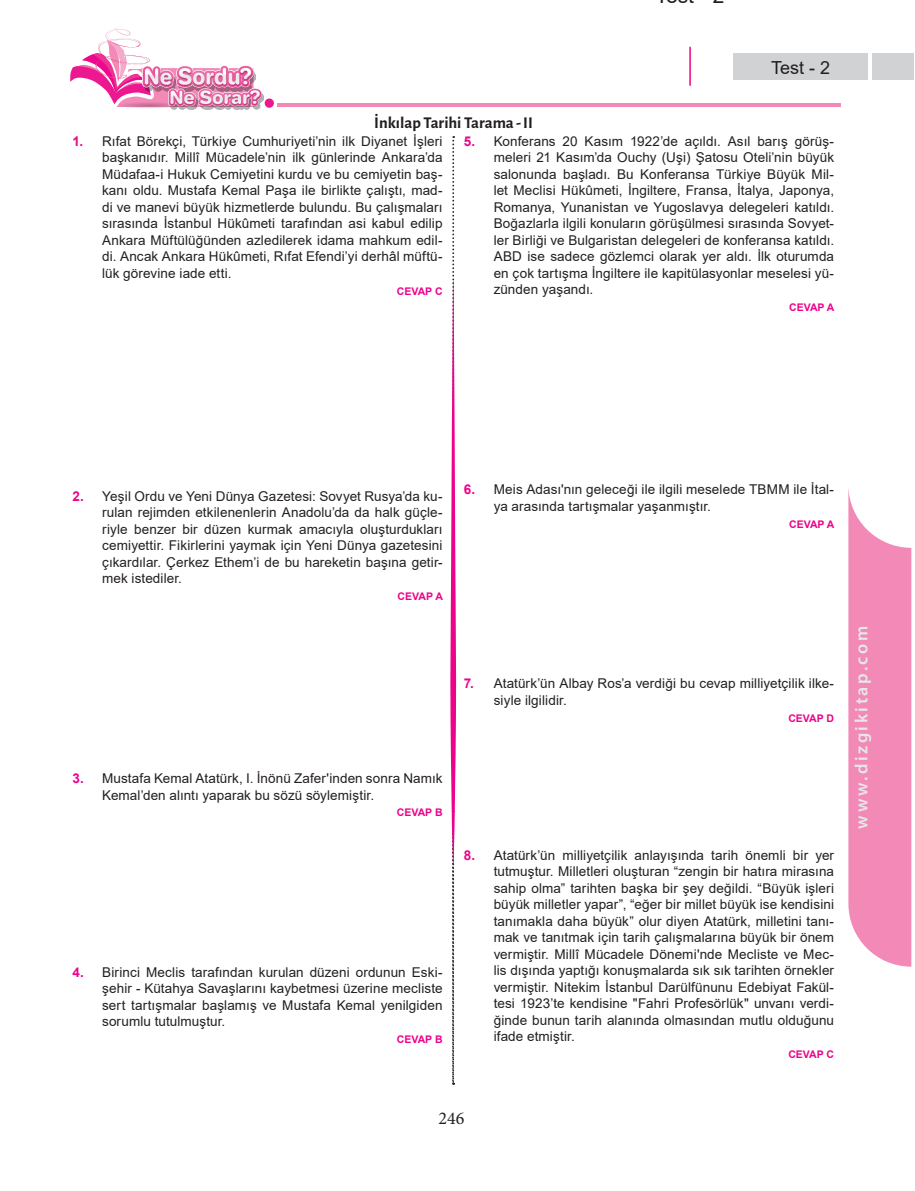
<style>
.page{position:relative;width:915px;height:1191px;background:#fff}
.page>*{position:absolute;margin:0;border:0;box-sizing:border-box;transform-origin:0 0}
.t1{font:600 18px "Myriad Pro";letter-spacing:.14em;color:#e6e7e9}
.t2{font:18px "Arial";color:#231f20}
.t3{font:18px "Minion Pro";color:#231f20}
.t4{font:700 16.5px "Alegreya Sans";color:#231f20}
.t5{font:13.5px/16.5px "Arial";letter-spacing:.005em;color:#231f20;text-align:justify}
.t6{font:700 10.5px "Arial";color:#ed028c}
.s1{font-weight:700;color:#ed028c}
</style>
<div class="page">
<hr style="left:277px;top:103px;width:562px;height:4px;background:#f289b7">
<svg style="left:70px;top:28px;width:204px;height:80px"></svg>
<img style="left:143px;top:65px;width:112px;height:26px">
<img style="left:168px;top:88px;width:95px;height:22px">
<svg style="left:848px;top:488px;width:63px;height:478px"></svg>
<svg style="left:450px;top:136px;width:6px;height:948px"></svg>
<div style="left:733px;top:54px;width:180px;height:26px;background:#d1d2d4"></div>
<svg style="left:867px;top:53px;width:4px;height:27px"></svg>
<hr style="left:689px;top:47px;width:1px;height:39px;background:#ed028c">
<h1 class="t2" style="left:771px;top:55px;width:61px">Test - 2</h1>
<p class="t4" style="left:374px;top:110px;width:160px">İnkılap Tarihi Tarama - II</p>
<p class="t5" style="left:102px;top:133px;width:342px;text-indent:-30px"><span class="s1">1.</span> Rıfat Börekçi, Türkiye Cumhuriyeti’nin ilk Diyanet İşleri başkanıdır. Millî Mücadele’nin ilk günlerinde Ankara’da Müdafaa-i Hukuk Cemiyetini kurdu ve bu cemiyetin baş&shy;kanı oldu. Mustafa Kemal Paşa ile birlikte çalıştı, mad&shy;di ve manevi büyük hizmetlerde bulundu. Bu çalışmaları sırasında İstanbul Hükûmeti tarafından asi kabul edilip Ankara Müftülüğünden azledilerek idama mahkum edil&shy;di. Ancak Ankara Hükûmeti, Rıfat Efendi’yi derhâl müftü&shy;lük görevine iade etti.</p>
<p class="t6" style="left:396px;top:284px;width:47px">CEVAP C</p>
<p class="t5" style="left:493px;top:133px;width:342px;text-indent:-30px"><span class="s1">5.</span> Konferans 20 Kasım 1922’de açıldı. Asıl barış görüş&shy;meleri 21 Kasım’da Ouchy (Uşi) Şatosu Oteli’nin büyük salonunda başladı. Bu Konferansa Türkiye Büyük Mil&shy;let Meclisi Hükûmeti, İngiltere, Fransa, İtalya, Japonya, Romanya, Yunanistan ve Yugoslavya delegeleri katıldı.<br>Boğazlarla ilgili konuların görüşülmesi sırasında Sovyet&shy;ler Birliği ve Bulgaristan delegeleri de konferansa katıldı.<br>ABD ise sadece gözlemci olarak yer aldı. İlk oturumda en çok tartışma İngiltere ile kapitülasyonlar meselesi yü&shy;zünden yaşandı.</p>
<p class="t6" style="left:788px;top:300px;width:47px">CEVAP A</p>
<p class="t5" style="left:102px;top:487px;width:342px;text-indent:-30px"><span class="s1">2.</span> Yeşil Ordu ve Yeni Dünya Gazetesi: Sovyet Rusya’da ku&shy;rulan rejimden etkilenenlerin Anadolu’da da halk güçle&shy;riyle benzer bir düzen kurmak amacıyla oluşturdukları cemiyettir. Fikirlerini yaymak için Yeni Dünya gazetesini çıkardılar. Çerkez Ethem’i de bu hareketin başına getir&shy;mek istediler.</p>
<p class="t6" style="left:397px;top:589px;width:47px">CEVAP A</p>
<p class="t5" style="left:102px;top:770px;width:342px;text-indent:-30px"><span class="s1">3.</span> Mustafa Kemal Atatürk, I. İnönü Zafer'inden sonra Namık<br>Kemal’den alıntı yaparak bu sözü söylemiştir.</p>
<p class="t6" style="left:396px;top:805px;width:47px">CEVAP B</p>
<p class="t5" style="left:102px;top:964px;width:342px;text-indent:-30px"><span class="s1">4.</span> Birinci Meclis tarafından kurulan düzeni ordunun Eski&shy;şehir - Kütahya Savaşlarını kaybetmesi üzerine mecliste sert tartışmalar başlamış ve Mustafa Kemal yenilgiden sorumlu tutulmuştur.</p>
<p class="t6" style="left:396px;top:1032px;width:47px">CEVAP B</p>
<p class="t5" style="left:493px;top:481px;width:342px;text-indent:-30px"><span class="s1">6.</span> Meis Adası'nın geleceği ile ilgili meselede TBMM ile İtal&shy;ya arasında tartışmalar yaşanmıştır.</p>
<p class="t6" style="left:788px;top:517px;width:47px">CEVAP A</p>
<p class="t5" style="left:493px;top:675px;width:342px;text-indent:-30px"><span class="s1">7.</span> Atatürk’ün Albay Ros’a verdiği bu cevap milliyetçilik ilke&shy;siyle ilgilidir.</p>
<p class="t6" style="left:788px;top:710px;width:47px">CEVAP D</p>
<p class="t5" style="left:493px;top:846px;width:342px;text-indent:-30px"><span class="s1">8.</span> Atatürk’ün milliyetçilik anlayışında tarih önemli bir yer tutmuştur. Milletleri oluşturan “zengin bir hatıra mirasına sahip olma” tarihten başka bir şey değildi. “Büyük işleri büyük milletler yapar”, “eğer bir millet büyük ise kendisini tanımakla daha büyük” olur diyen Atatürk, milletini tanı&shy;mak ve tanıtmak için tarih çalışmalarına büyük bir önem vermiştir. Millî Mücadele Dönemi'nde Mecliste ve Mec&shy;lis dışında yaptığı konuşmalarda sık sık tarihten örnekler vermiştir. Nitekim İstanbul Darülfünunu Edebiyat Fakül&shy;tesi 1923’te kendisine "Fahri Profesörlük" unvanı verdi&shy;ğinde bunun tarih alanında olmasından mutlu olduğunu ifade etmiştir.</p>
<p class="t6" style="left:788px;top:1047px;width:47px">CEVAP C</p>
<h1 class="t1" style="left:849px;top:828px;width:204px;rotate:-90deg">www.dizgikitap.com</h1>
<h1 class="t3" style="left:438px;top:1106px;width:27px">246</h1>
</div>
